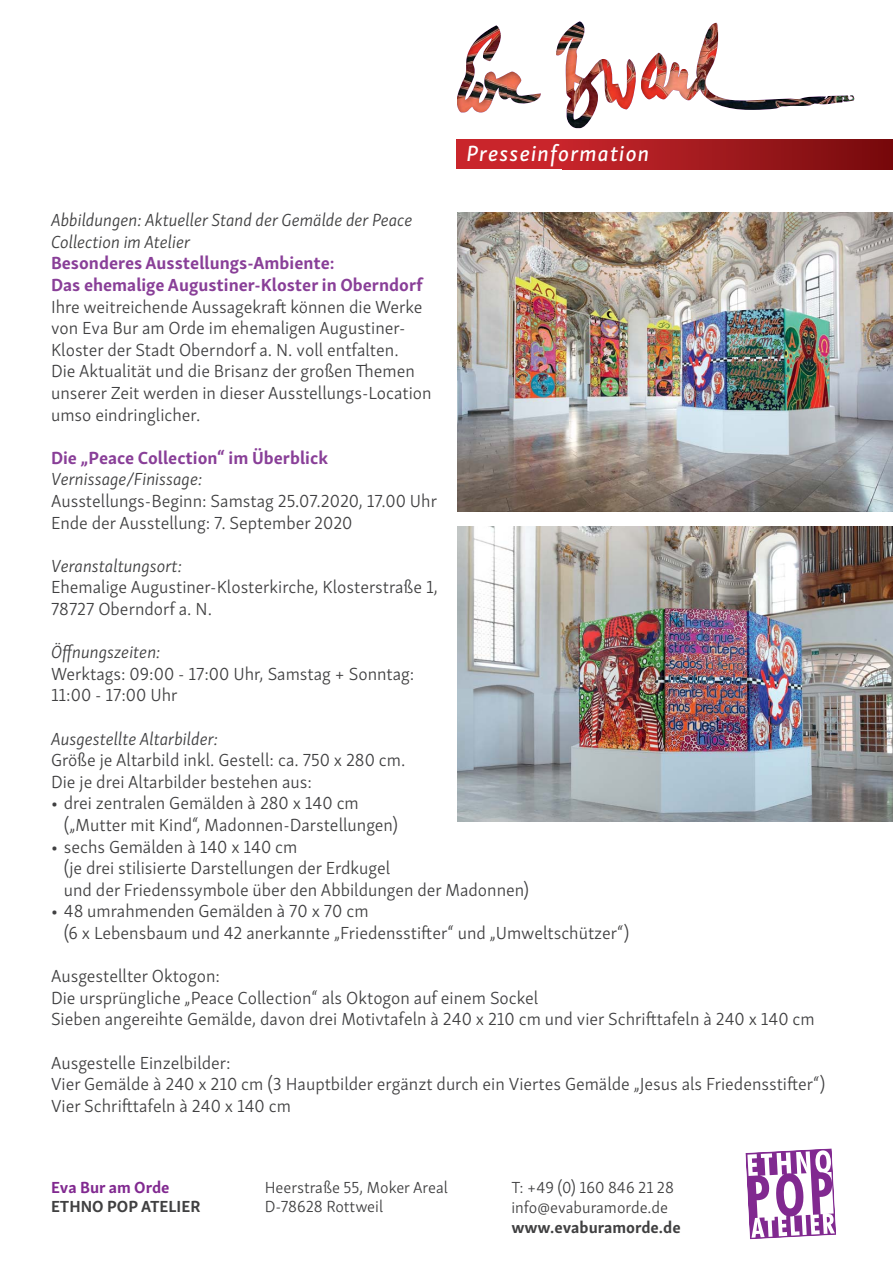
<style>
.page{position:relative;width:893px;height:1263px;background:#fff}
.page>*{position:absolute;margin:0;border:0;box-sizing:border-box;transform-origin:0 0}
.t1{font:22.5px "Skolar Sans Latn Me It";letter-spacing:.05em;color:#fff}
.t2{font:300 18px/21.6px "Skolar Sans Latn";color:#404041}
.t3{font:italic 300 18px/21.6px "Skolar Sans Latn";color:#404041}
.t4{font:700 18px/21.6px "Skolar Sans Latn";color:#893f98}
.t5{font:300 16.5px/19.8px "Skolar Sans Latn";color:#404041}
.t6{font:700 16.5px "Skolar Sans Latn";color:#404041}
.t7{font:700 16.5px "Skolar Sans Latn";color:#812990}
</style>
<div class="page">
<img style="left:457px;top:21px;width:398px;height:108px">
<div style="left:457px;top:139px;width:436px;height:30px;background:linear-gradient(to right,#d82a31,#7a0c0f)"></div>
<img style="left:457px;top:213px;width:436px;height:298px">
<img style="left:457px;top:526px;width:436px;height:296px">
<svg style="left:745px;top:1148px;width:91px;height:91px"></svg>
<p class="t1" style="left:466px;top:143px;width:184px">Presseinformation</p>
<p class="t3" style="left:51px;top:210px;width:363px">Abbildungen: Aktueller Stand der Gemälde der Peace<br>Collection im Atelier</p>
<p class="t4" style="left:51px;top:253px;width:373px">Besonderes Ausstellungs-Ambiente:<br>Das ehemalige Augustiner-Kloster in Oberndorf</p>
<p class="t2" style="left:51px;top:296px;width:382px">Ihre weitreichende Aussagekraft können die Werke von Eva Bur am Orde im ehemaligen Augustiner-Kloster der Stadt Oberndorf a. N. voll entfalten.<br>Die Aktualität und die Brisanz der großen Themen unserer Zeit werden in dieser Ausstellungs-Location umso eindringlicher.</p>
<p class="t4" style="left:51px;top:448px;width:278px">Die „Peace Collection“ im Überblick</p>
<p class="t3" style="left:51px;top:469px;width:153px">Vernissage/Finissage:</p>
<p class="t2" style="left:51px;top:491px;width:388px">Ausstellungs-Beginn: Samstag 25.07.2020, 17.00 Uhr<br>Ende der Ausstellung: 7. September 2020</p>
<p class="t3" style="left:51px;top:556px;width:133px">Veranstaltungsort:</p>
<p class="t2" style="left:51px;top:577px;width:388px">Ehemalige Augustiner-Klosterkirche, Klosterstraße 1,<br>78727 Oberndorf a. N.</p>
<p class="t3" style="left:51px;top:642px;width:111px">Öffnungszeiten:</p>
<p class="t2" style="left:51px;top:664px;width:365px">Werktags: 09:00 - 17:00 Uhr, Samstag + Sonntag:<br>11:00 - 17:00 Uhr</p>
<p class="t3" style="left:51px;top:728px;width:169px">Ausgestellte Altarbilder:</p>
<p class="t2" style="left:51px;top:750px;width:356px">Größe je Altarbild inkl. Gestell: ca. 750 x 280 cm.<br>Die je drei Altarbilder bestehen aus:</p>
<p class="t2" style="left:64px;top:793px;width:336px;text-indent:-13px">• drei zentralen Gemälden à 280 x 140 cm („Mutter mit Kind“, Madonnen-Darstellungen)</p>
<p class="t2" style="left:64px;top:836px;width:467px;text-indent:-13px">• sechs Gemälden à 140 x 140 cm<br>(je drei stilisierte Darstellungen der Erdkugel<br>und der Friedenssymbole über den Abbildungen der Madonnen)</p>
<p class="t2" style="left:64px;top:901px;width:567px;text-indent:-13px">• 48 umrahmenden Gemälden à 70 x 70 cm<br>(6 x Lebensbaum und 42 anerkannte „Friedensstifter“ und „Umweltschützer“)</p>
<p class="t2" style="left:51px;top:966px;width:765px">Ausgestellter Oktogon:<br>Die ursprüngliche „Peace Collection“ als Oktogon auf einem Sockel<br>Sieben angereihte Gemälde, davon drei Motivtafeln à 240 x 210 cm und vier Schrifttafeln à 240 x 140 cm</p>
<p class="t2" style="left:51px;top:1052px;width:776px">Ausgestelle Einzelbilder:<br>Vier Gemälde à 240 x 210 cm (3 Hauptbilder ergänzt durch ein Viertes Gemälde „Jesus als Friedensstifter“)<br>Vier Schrifttafeln à 240 x 140 cm</p>
<p class="t7" style="left:51px;top:1179px;width:120px">Eva Bur am Orde</p>
<p class="t6" style="left:51px;top:1199px;width:151px">ETHNO POP ATELIER</p>
<p class="t5" style="left:265px;top:1178px;width:185px">Heerstraße 55, Moker Areal<br>D-78628 Rottweil</p>
<p class="t5" style="left:511px;top:1179px;width:164px">T: +49 (0) 160 846 21 28 info@evaburamorde.de</p>
<p class="t6" style="left:511px;top:1219px;width:171px">www.evaburamorde.de</p>
</div>
